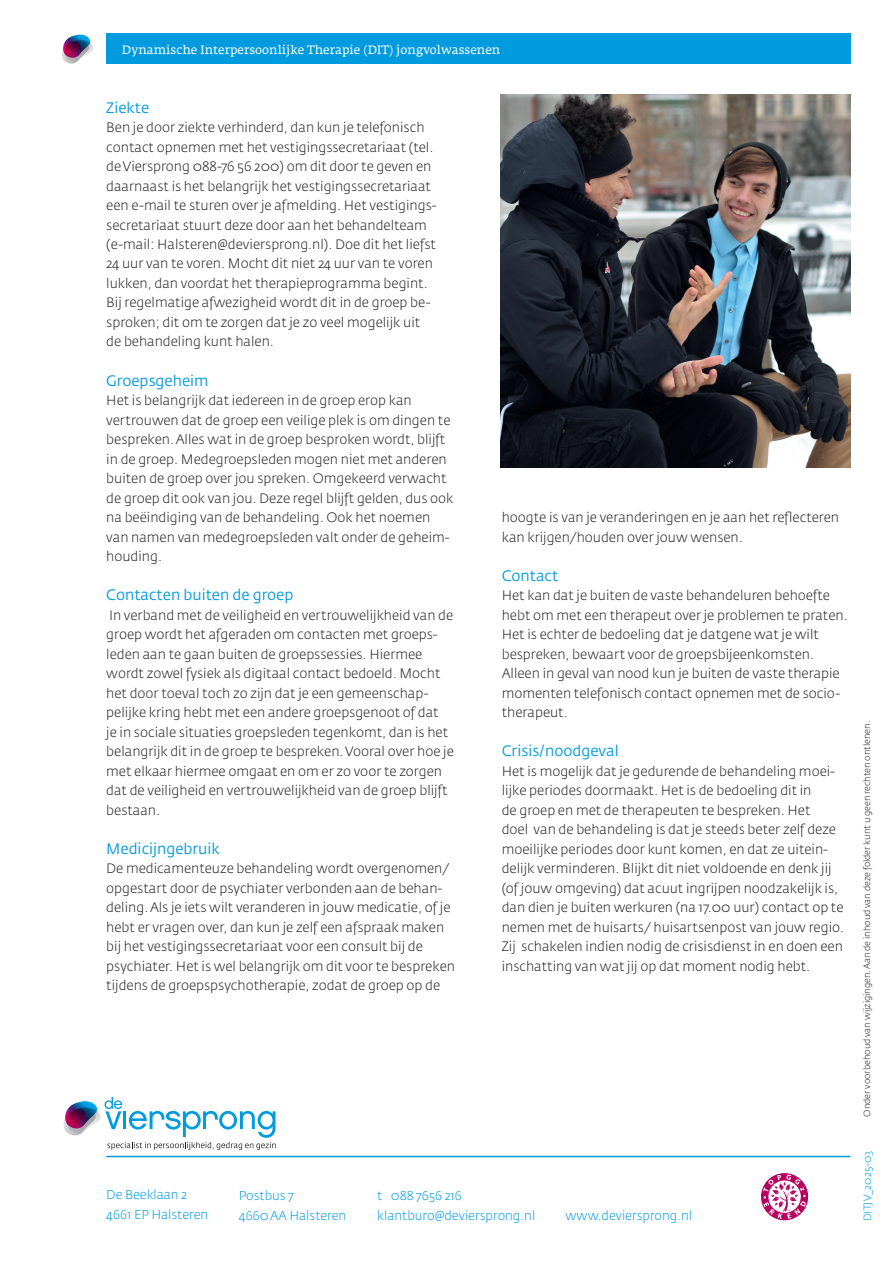
<style>
.page{position:relative;width:893px;height:1263px;background:#fff}
.page>*{position:absolute;margin:0;border:0;box-sizing:border-box;transform-origin:0 0}
.t1{font:15px "Fedra Sans Book LF";color:#009bde}
.t2{font:300 13.5px/19.5px "Fedra Sans";color:#231f20}
.t3{font:300 12.75px/19.5px "Fedra Sans";color:#009bde}
.t4{font:12px "Fedra Serif A";color:#fff}
.t5{font:300 10.5px "Fedra Sans";color:#009bde}
.t6{font:300 9px "Fedra Sans";color:#231f20}
</style>
<div class="page">
<svg style="left:760px;top:1172px;width:49px;height:49px"></svg>
<hr style="left:106px;top:1156px;width:744px;height:1px;background:#009bde">
<img style="left:500px;top:95px;width:350px;height:373px">
<div style="left:106px;top:34px;width:744px;height:30px;background:#009bde"></div>
<svg style="left:62px;top:34px;width:31px;height:30px"></svg>
<svg style="left:106px;top:1155px;width:203px;height:3px"></svg>
<svg style="left:63px;top:1098px;width:213px;height:52px"></svg>
<p class="t4" style="left:122px;top:43px;width:380px">Dynamische Interpersoonlijke Therapie (DIT) jongvolwassenen</p>
<p class="t1" style="left:106px;top:99px;width:44px">Ziekte</p>
<p class="t2" style="left:106px;top:118px;width:332px">Ben je door ziekte verhinderd, dan kun je telefonisch contact opnemen met het vestigingssecretariaat (tel. de Viersprong 088-76 56 200) om dit door te geven en daarnaast is het belangrijk het vestigingssecretariaat een e-mail te sturen over je afmelding. Het vestigings&shy;secretariaat stuurt deze door aan het behandelteam (e-mail: Halsteren@deviersprong.nl). Doe dit het liefst 24 uur van te voren. Mocht dit niet 24 uur van te voren lukken, dan voordat het therapieprogramma begint.<br>Bij regelmatige afwezigheid wordt dit in de groep be&shy;sproken; dit om te zorgen dat je zo veel mogelijk uit de behandeling kunt halen.</p>
<p class="t1" style="left:106px;top:372px;width:104px">Groepsgeheim</p>
<p class="t2" style="left:106px;top:391px;width:349px">Het is belangrijk dat iedereen in de groep erop kan vertrouwen dat de groep een veilige plek is om dingen te bespreken. Alles wat in de groep besproken wordt, blijft in de groep. Medegroepsleden mogen niet met anderen buiten de groep over jou spreken. Omgekeerd verwacht de groep dit ook van jou. Deze regel blijft gelden, dus ook na beëindiging van de behandeling. Ook het noemen van namen van medegroepsleden valt onder de geheim&shy;houding.</p>
<p class="t1" style="left:106px;top:587px;width:189px">Contacten buiten de groep</p>
<p class="t2" style="left:106px;top:605px;width:349px">In verband met de veiligheid en vertrouwelijkheid van de groep wordt het afgeraden om contacten met groeps&shy;leden aan te gaan buiten de groepssessies. Hiermee wordt zowel fysiek als digitaal contact bedoeld. Mocht het door toeval toch zo zijn dat je een gemeenschap&shy;pelijke kring hebt met een andere groepsgenoot of dat<br>je in sociale situaties groepsleden tegenkomt, dan is het belangrijk dit in de groep te bespreken. Vooral over hoe je met elkaar hiermee omgaat en om er zo voor te zorgen dat de veiligheid en vertrouwelijkheid van de groep blijft bestaan.</p>
<p class="t1" style="left:106px;top:840px;width:115px">Medicijngebruik</p>
<p class="t2" style="left:106px;top:859px;width:350px">De medicamenteuze behandeling wordt overgenomen/ opgestart door de psychiater verbonden aan de behan&shy;deling. Als je iets wilt veranderen in jouw medicatie, of je hebt er vragen over, dan kun je zelf een afspraak maken bij het vestigingssecretariaat voor een consult bij de psychiater. Het is wel belangrijk om dit voor te bespreken tijdens de groepspsychotherapie, zodat de groep op de</p>
<p class="t2" style="left:502px;top:508px;width:339px">hoogte is van je veranderingen en je aan het reflecteren kan krijgen/houden over jouw wensen.</p>
<p class="t1" style="left:502px;top:567px;width:58px">Contact</p>
<p class="t2" style="left:502px;top:586px;width:347px">Het kan dat je buiten de vaste behandeluren behoefte hebt om met een therapeut over je problemen te praten.<br>Het is echter de bedoeling dat je datgene wat je wilt bespreken, bewaart voor de groepsbijeenkomsten.<br>Alleen in geval van nood kun je buiten de vaste therapie momenten telefonisch contact opnemen met de socio&shy;therapeut.</p>
<p class="t1" style="left:502px;top:743px;width:119px">Crisis/noodgeval</p>
<p class="t2" style="left:502px;top:761px;width:343px">Het is mogelijk dat je gedurende de behandeling moei&shy;lijke periodes doormaakt. Het is de bedoeling dit in<br>de groep en met de therapeuten te bespreken. Het<br>doel van de behandeling is dat je steeds beter zelf deze moeilijke periodes door kunt komen, en dat ze uitein&shy;delijk verminderen. Blijkt dit niet voldoende en denk jij (of jouw omgeving) dat acuut ingrijpen noodzakelijk is, dan dien je buiten werkuren (na 17.00 uur) contact op te nemen met de huisarts/ huisartsenpost van jouw regio.<br>Zij schakelen indien nodig de crisisdienst in en doen een inschatting van wat jij op dat moment nodig hebt.</p>
<p class="t3" style="left:106px;top:1185px;width:103px">De Beeklaan 2<br>4661 EP Halsteren</p>
<p class="t3" style="left:239px;top:1186px;width:109px">Postbus 7<br>4660 AA Halsteren</p>
<p class="t3" style="left:377px;top:1186px;width:160px">t 088 7656 216 klantburo@deviersprong.nl</p>
<p class="t3" style="left:566px;top:1206px;width:128px">www.deviersprong.nl</p>
<p class="t6" style="left:862px;top:1117px;width:397px;rotate:-90deg">Onder voorbehoud van wijzigingen. Aan de inhoud van deze folder kunt u geen rechten ontlenen.</p>
<p class="t5" style="left:862px;top:1221px;width:72px;rotate:-90deg">DITJV_2025-03</p>
</div>
